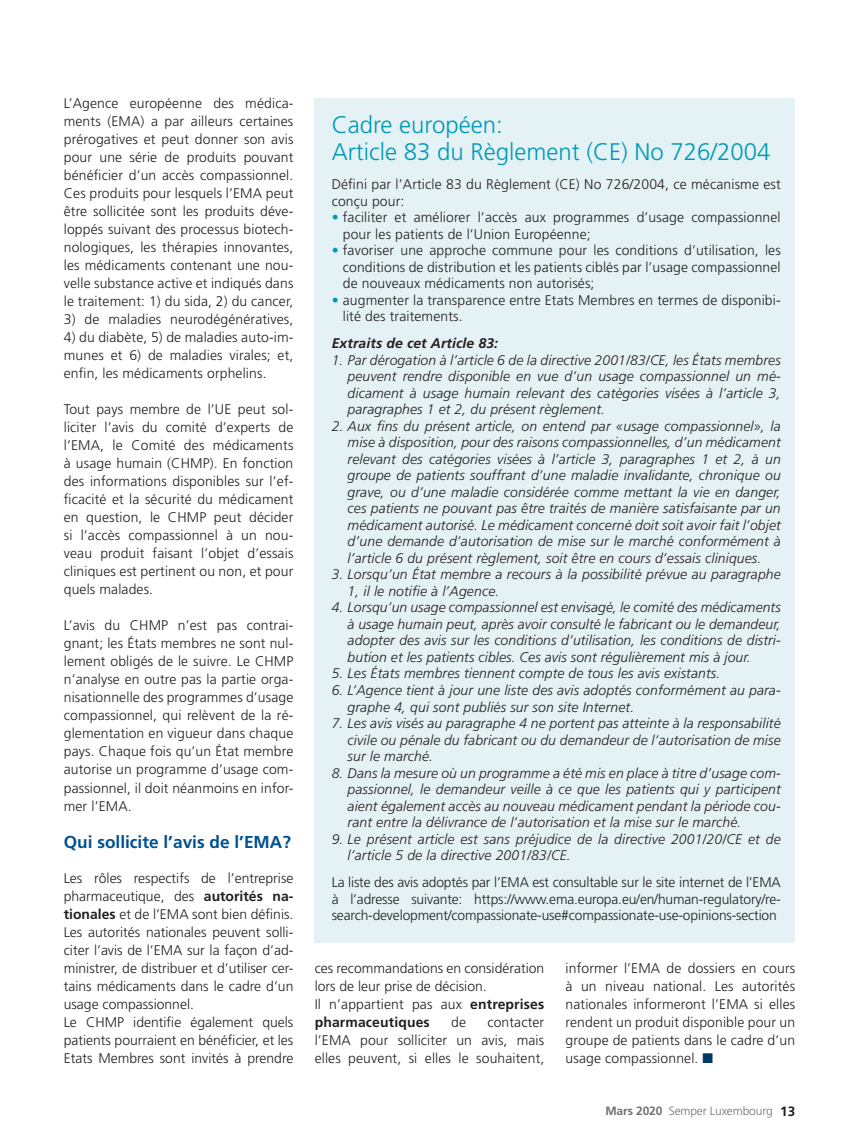
<style>
.page{position:relative;width:859px;height:1136px;background:#fff}
.page>*{position:absolute;margin:0;border:0;box-sizing:border-box;transform-origin:0 0}
.t1{font:300 24px/27px "Frutiger";color:#009ab6}
.t2{font:700 17.25px "Frutiger";color:#005191}
.t3{font:300 13.95px/18px "Frutiger";letter-spacing:.01em;color:#231f20;text-align:justify}
.t4{font:italic 300 13.95px/16.5px "Frutiger";letter-spacing:.01em;color:#231f20;text-align:justify}
.t5{font:700 13.95px/18px "Frutiger";letter-spacing:.01em;color:#231f20}
.t6{font:italic 700 13.95px "Frutiger";letter-spacing:.01em;color:#231f20}
.t7{font:300 12px "Frutiger";letter-spacing:-.01em;color:#727172}
.s1{font-weight:700}
.s2{color:#009ab6}
.s3{font-weight:300}
.s4{color:#013864}
.s5{font-weight:700;font-size:13.5px;color:#231f20}
</style>
<div class="page">
<div style="left:315px;top:98px;width:480px;height:844px;background:#e4f1f5"></div>
<p class="t3" style="left:64px;top:94px;width:231px">L’Agence européenne des médica&shy;ments (EMA) a par ailleurs certaines prérogatives et peut donner son avis pour une série de produits pouvant bénéficier d’un accès compassionnel.<br>Ces produits pour lesquels l’EMA peut être sollicitée sont les produits déve&shy;loppés suivant des processus biotech&shy;nologiques, les thérapies innovantes, les médicaments contenant une nou&shy;velle substance active et indiqués dans le traitement: 1) du sida, 2) du cancer,</p>
<p class="t3" style="left:64px;top:310px;width:231px">3) de maladies neurodégénératives,</p>
<p class="t3" style="left:64px;top:328px;width:231px">4) du diabète, 5) de maladies auto-im&shy;munes et 6) de maladies virales; et, enfin, les médicaments orphelins.</p>
<p class="t3" style="left:64px;top:400px;width:231px">Tout pays membre de l’UE peut sol&shy;liciter l’avis du comité d’experts de l’EMA, le Comité des médicaments à usage humain (CHMP). En fonction des informations disponibles sur l’ef&shy;ficacité et la sécurité du médicament en question, le CHMP peut décider si l’accès compassionnel à un nou&shy;veau produit faisant l’objet d’essais cliniques est pertinent ou non, et pour quels malades.</p>
<p class="t3" style="left:64px;top:616px;width:231px">L’avis du CHMP n’est pas contrai&shy;gnant; les États membres ne sont nul&shy;lement obligés de le suivre. Le CHMP n’analyse en outre pas la partie orga&shy;nisationnelle des programmes d’usage compassionnel, qui relèvent de la ré&shy;glementation en vigueur dans chaque pays. Chaque fois qu’un État membre autorise un programme d’usage com&shy;passionnel, il doit néanmoins en infor&shy;mer l’EMA.</p>
<p class="t2" style="left:64px;top:831px;width:229px">Qui sollicite l’avis de l’EMA?</p>
<p class="t3" style="left:64px;top:868px;width:231px">Les rôles respectifs de l’entreprise pharmaceutique, des <span class="s1">autorités na&shy;tionales</span> et de l’EMA sont bien définis.<br>Les autorités nationales peuvent solli&shy;citer l’avis de l’EMA sur la façon d’ad&shy;ministrer, de distribuer et d’utiliser cer&shy;tains médicaments dans le cadre d’un usage compassionnel.</p>
<p class="t3" style="left:64px;top:1012px;width:231px">Le CHMP identifie également quels patients pourraient en bénéficier, et les Etats Membres sont invités à prendre</p>
<p class="t1" style="left:332px;top:111px;width:440px">Cadre européen:<br>Article 83 du Règlement (CE) No 726/2004</p>
<p class="t3" style="left:332px;top:176px;width:450px;line-height:16.5px">Défini par l’Article 83 du Règlement (CE) No 726/2004, ce mécanisme est conçu pour:</p>
<p class="t3" style="left:343px;top:209px;width:439px;line-height:16.5px;text-indent:-11px"><span class="s2">•</span> faciliter et améliorer l’accès aux programmes d’usage compassionnel pour les patients de l’Union Européenne;</p>
<p class="t3" style="left:343px;top:242px;width:439px;line-height:16.5px;text-indent:-11px"><span class="s2">•</span> favoriser une approche commune pour les conditions d’utilisation, les conditions de distribution et les patients ciblés par l’usage compassionnel de nouveaux médicaments non autorisés;</p>
<p class="t3" style="left:343px;top:292px;width:439px;line-height:16.5px;text-indent:-11px"><span class="s2">•</span> augmenter la transparence entre Etats Membres en termes de disponibi&shy;lité des traitements.</p>
<p class="t6" style="left:332px;top:335px;width:168px">Extraits de cet Article 83:</p>
<p class="t4" style="left:348px;top:352px;width:435px;text-indent:-16px">1. Par dérogation à l’article 6 de la directive 2001/83/CE, les États membres peuvent rendre disponible en vue d’un usage compassionnel un mé&shy;dicament à usage humain relevant des catégories visées à l’article 3, paragraphes 1 et 2, du présent règlement.</p>
<p class="t4" style="left:348px;top:418px;width:435px;text-indent:-16px">2. Aux fins du présent article, on entend par «usage compassionnel», la mise à disposition, pour des raisons compassionnelles, d’un médicament relevant des catégories visées à l’article 3, paragraphes 1 et 2, à un groupe de patients souffrant d’une maladie invalidante, chronique ou grave, ou d’une maladie considérée comme mettant la vie en danger, ces patients ne pouvant pas être traités de manière satisfaisante par un médicament autorisé. Le médicament concerné doit soit avoir fait l’objet d’une demande d’autorisation de mise sur le marché conformément à l’article 6 du présent règlement, soit être en cours d’essais cliniques.</p>
<p class="t4" style="left:348px;top:566px;width:435px;text-indent:-16px">3. Lorsqu’un État membre a recours à la possibilité prévue au paragraphe<br>1, il le notifie à l’Agence.</p>
<p class="t4" style="left:348px;top:599px;width:435px;text-indent:-16px">4. Lorsqu’un usage compassionnel est envisagé, le comité des médicaments à usage humain peut, après avoir consulté le fabricant ou le demandeur, adopter des avis sur les conditions d’utilisation, les conditions de distri&shy;bution et les patients cibles. Ces avis sont régulièrement mis à jour.</p>
<p class="t4" style="left:332px;top:665px;width:390px">5. Les États membres tiennent compte de tous les avis existants.</p>
<p class="t4" style="left:348px;top:682px;width:435px;text-indent:-16px">6. L’Agence tient à jour une liste des avis adoptés conformément au para&shy;graphe 4, qui sont publiés sur son site Internet.</p>
<p class="t4" style="left:348px;top:715px;width:435px;text-indent:-16px">7. Les avis visés au paragraphe 4 ne portent pas atteinte à la responsabilité civile ou pénale du fabricant ou du demandeur de l’autorisation de mise sur le marché.</p>
<p class="t4" style="left:348px;top:764px;width:435px;text-indent:-16px">8. Dans la mesure où un programme a été mis en place à titre d’usage com&shy;passionnel, le demandeur veille à ce que les patients qui y participent aient également accès au nouveau médicament pendant la période cou&shy;rant entre la délivrance de l’autorisation et la mise sur le marché.</p>
<p class="t4" style="left:348px;top:830px;width:435px;text-indent:-16px">9. Le présent article est sans préjudice de la directive 2001/20/CE et de l’article 5 de la directive 2001/83/CE.</p>
<p class="t3" style="left:332px;top:874px;width:451px;line-height:16.5px">La liste des avis adoptés par l’EMA est consultable sur le site internet de l’EMA à l’adresse suivante: https://www.ema.europa.eu/en/human-regulatory/re&shy;search-development/compassionate-use#compassionate-use-opinions-section</p>
<p class="t3" style="left:315px;top:958px;width:231px">ces recommandations en considération lors de leur prise de décision.</p>
<p class="t5" style="left:315px;top:994px;width:231px"><span class="s3">Il n’appartient pas aux</span> entreprises pharmaceutiques</p>
<p class="t3" style="left:451px;top:1012px;width:16px">de</p>
<p class="t3" style="left:315px;top:1012px;width:231px;text-indent:173px">contacter l’EMA pour solliciter un avis, mais elles peuvent, si elles le souhaitent,</p>
<p class="t3" style="left:566px;top:958px;width:231px">informer l’EMA de dossiers en cours à un niveau national. Les autorités nationales informeront l’EMA si elles rendent un produit disponible pour un groupe de patients dans le cadre d’un usage compassionnel. <span class="s4">■</span></p>
<p class="t7" style="left:605px;top:1104px;width:191px"><span class="s1">Mars 2020</span> Semper Luxembourg <span class="s5">13</span></p>
</div>
